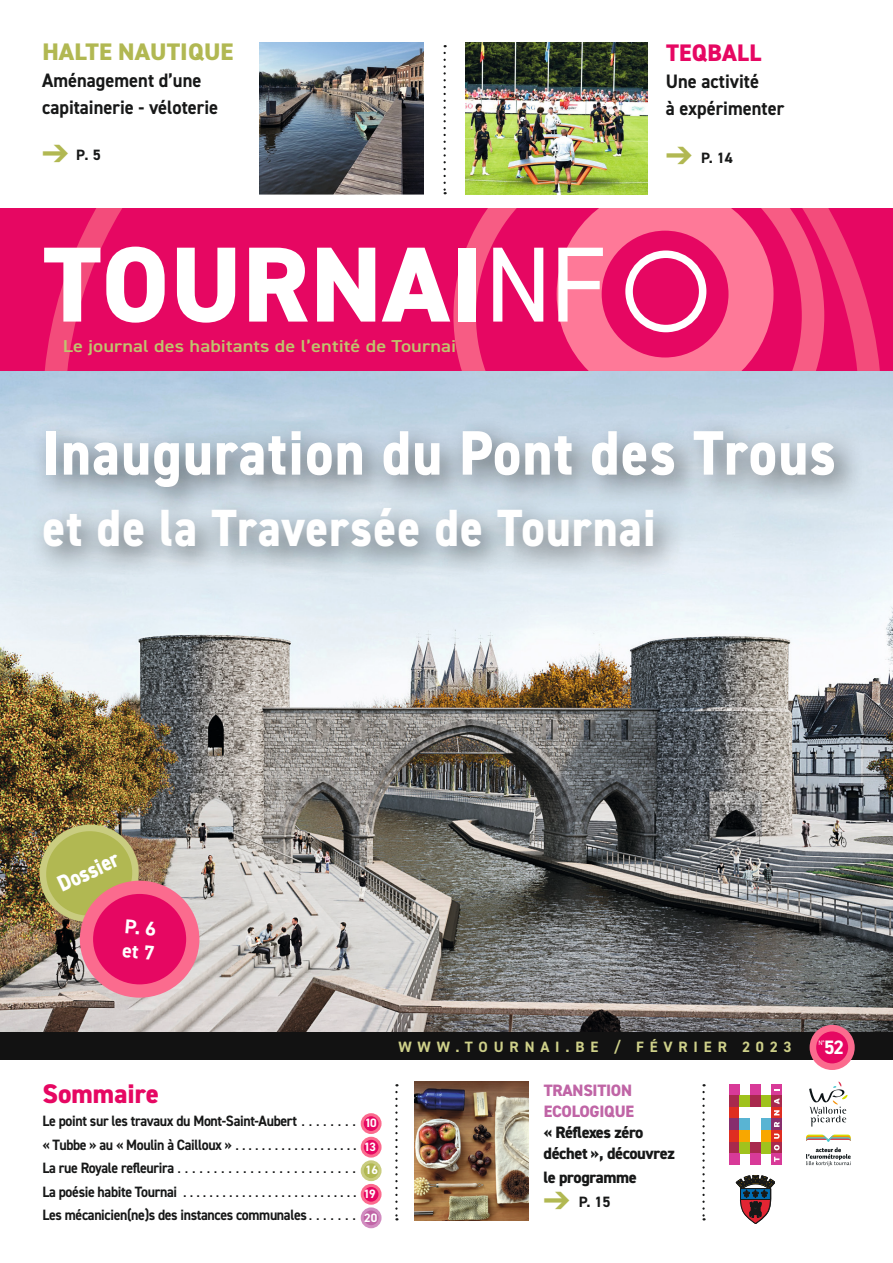
<style>
.page{position:relative;width:893px;height:1263px;background:#fff}
.page>*{position:absolute;margin:0;border:0;box-sizing:border-box;transform-origin:0 0}
.t1{font:800 107.1px "DIN2014";letter-spacing:.01em;color:#fff}
.TITRE{font:800 63px "DIN2014";letter-spacing:.03em;color:#fff;scale:.89 1}
.TITRE-2{font:800 52.5px "DIN2014";letter-spacing:.03em;color:#fff;scale:.89 1}
.t2{font:800 27px "DIN2014";color:#e60762}
.t3{font:800 24px "DIN2014";letter-spacing:.005em;color:#b1b852}
.t4{font:800 24px "DIN2014";letter-spacing:.01em;color:#e60762}
.TITRE-3{font:800 22.95px "DIN2014";color:#fff;scale:.88 1}
.t5{font:700 20.1px/24.2px "DIN2014";color:#fff}
.t6{font:700 19.5px/27px "DIN2014";color:#171818;scale:.95 1}
.t7{font:700 19.5px "DIN2014";color:#fff}
.t8{font:600 17.25px "DIN2014";letter-spacing:.005em;color:#bfc46e;scale:1.18 1}
.t9{font:800 16.5px/21px "DIN2014";letter-spacing:-.025em;color:#171818}
.TEXTE{font:800 16.5px/21px "DIN2014";letter-spacing:-.015em;color:#c065a6}
.t10{font:700 15px "DIN2014";letter-spacing:-.025em;color:#171818;scale:.93 1}
.t11{font:15px "DIN2014";color:#171818}
.t12{font:700 15px "DIN2014";letter-spacing:.39em;color:#ced089}
.t13{font:700 15px "DIN2014";letter-spacing:-.025em;color:#171818}
.t14{font:700 12.15px "DIN2014";letter-spacing:-.08em;color:#fff}
.t15{font:6.6px "DIN2014";color:#fff}
.s1{color:#b1b852}
.s2{font-weight:400}
.s3{font-weight:700}
</style>
<div class="page">
<div style="left:0;top:208px;width:893px;height:168px;background:#e60762"></div>
<svg style="left:44px;top:208px;width:836px;height:163px"></svg>
<img style="left:0;top:371px;width:893px;height:661px">
<div style="left:0;top:1032px;width:893px;height:30px;background:#121212"></div>
<svg style="left:443px;top:53px;width:3px;height:141px"></svg>
<div style="left:0;top:1060px;width:893px;height:203px;background:#fff"></div>
<svg style="left:395px;top:1092px;width:3px;height:128px"></svg>
<svg style="left:702px;top:1092px;width:3px;height:128px"></svg>
<div style="left:813px;top:1028px;width:38px;height:39px;background:#e60762;border-radius:50%"></div>
<div style="left:810px;top:1025px;width:45px;height:45px;border:7px solid #fb6b8e;border-radius:50%"></div>
<div style="left:625px;top:250px;width:81px;height:82px;border:8px solid #fff;border-radius:50%"></div>
<svg style="left:809px;top:1081px;width:38px;height:45px"></svg>
<svg style="left:806px;top:1134px;width:45px;height:32px"></svg>
<div style="left:729px;top:1084px;width:10px;height:11px;background:#d83a98"></div>
<div style="left:750px;top:1084px;width:11px;height:11px;background:#d83a98"></div>
<div style="left:729px;top:1095px;width:10px;height:12px;background:#a8294d"></div>
<div style="left:739px;top:1095px;width:11px;height:12px;background:#a0c21d"></div>
<div style="left:750px;top:1095px;width:11px;height:12px;background:#a8294d"></div>
<div style="left:761px;top:1095px;width:10px;height:12px;background:#a0c21d"></div>
<div style="left:729px;top:1107px;width:10px;height:12px;background:#df2d21"></div>
<div style="left:729px;top:1119px;width:10px;height:11px;background:#872e6d"></div>
<div style="left:739px;top:1119px;width:11px;height:11px;background:#59b4d3"></div>
<div style="left:761px;top:1119px;width:10px;height:11px;background:#59b4d3"></div>
<div style="left:729px;top:1130px;width:10px;height:12px;background:#df2d21"></div>
<div style="left:739px;top:1130px;width:11px;height:12px;background:#f8a700"></div>
<div style="left:761px;top:1130px;width:10px;height:12px;background:#f8a700"></div>
<div style="left:729px;top:1142px;width:10px;height:11px;background:#a8294d"></div>
<div style="left:739px;top:1142px;width:11px;height:11px;background:#a0c21d"></div>
<div style="left:750px;top:1142px;width:11px;height:11px;background:#a8294d"></div>
<div style="left:761px;top:1142px;width:10px;height:11px;background:#a0c21d"></div>
<div style="left:729px;top:1153px;width:10px;height:12px;background:#d83a98"></div>
<div style="left:750px;top:1153px;width:11px;height:12px;background:#d83a98"></div>
<div style="left:771px;top:1084px;width:11px;height:11px;background:#d83a98"></div>
<div style="left:771px;top:1095px;width:11px;height:12px;background:#a8294d"></div>
<svg style="left:771px;top:1107px;width:11px;height:12px"></svg>
<div style="left:771px;top:1119px;width:11px;height:11px;background:#872e6d"></div>
<div style="left:771px;top:1130px;width:11px;height:12px;background:#df2d21"></div>
<div style="left:771px;top:1142px;width:11px;height:11px;background:#a8294d"></div>
<div style="left:771px;top:1153px;width:11px;height:12px;background:#d83a98"></div>
<svg style="left:774px;top:1157px;width:5px;height:5px"></svg>
<svg style="left:774px;top:1145px;width:6px;height:5px"></svg>
<svg style="left:774px;top:1133px;width:6px;height:6px"></svg>
<svg style="left:774px;top:1122px;width:5px;height:5px"></svg>
<svg style="left:774px;top:1110px;width:5px;height:5px"></svg>
<svg style="left:774px;top:1098px;width:5px;height:6px"></svg>
<svg style="left:736px;top:1175px;width:39px;height:49px"></svg>
<div style="left:362px;top:1115px;width:18px;height:17px;background:#e60762;border-radius:50%"></div>
<div style="left:361px;top:1113px;width:21px;height:21px;border:3px solid #fb6b8e;border-radius:50%"></div>
<div style="left:362px;top:1138px;width:18px;height:18px;background:#e60762;border-radius:50%"></div>
<div style="left:361px;top:1137px;width:21px;height:20px;border:3px solid #fb6b8e;border-radius:50%"></div>
<div style="left:362px;top:1162px;width:18px;height:17px;background:#b1b852;border-radius:50%"></div>
<div style="left:361px;top:1160px;width:21px;height:21px;border:3px solid #c9cc80;border-radius:50%"></div>
<div style="left:362px;top:1185px;width:18px;height:18px;background:#e60762;border-radius:50%"></div>
<div style="left:361px;top:1184px;width:21px;height:21px;border:3px solid #fb6b8e;border-radius:50%"></div>
<div style="left:362px;top:1209px;width:18px;height:18px;background:#c065a6;border-radius:50%"></div>
<div style="left:361px;top:1207px;width:21px;height:21px;border:3px solid #d18cc0;border-radius:50%"></div>
<div style="left:30px;top:416px;width:835px;height:163px;background:#171818;opacity:.6"></div>
<img style="left:37px;top:822px;width:104px;height:103px">
<div style="left:86px;top:887px;width:107px;height:104px;background:#e60762;border-radius:50%"></div>
<div style="left:80px;top:881px;width:119px;height:117px;border:13px solid #fb6b8e;border-radius:50%"></div>
<img style="left:466px;top:43px;width:181px;height:151px">
<img style="left:260px;top:43px;width:163px;height:151px">
<img style="left:415px;top:1081px;width:113px;height:139px">
<p class="t3" style="left:42px;top:36px;width:193px">HALTE NAUTIQUE</p>
<p class="t6" style="left:42px;top:67px;width:169px">Aménagement d’une</p>
<p class="t6" style="left:42px;top:94px;width:187px">capitainerie - véloterie</p>
<p class="t13" style="left:42px;top:145px;width:60px"><span class="s1">➔</span> P. 5</p>
<p class="t1" style="left:43px;top:213px;width:565px">TOURNAI<span class="s2">NF</span></p>
<p class="t8" style="left:63px;top:334px;width:335px">Le journal des habitants de l’entité de Tournai</p>
<p class="t4" style="left:666px;top:37px;width:97px">TEQBALL</p>
<p class="t6" style="left:666px;top:68px;width:126px">Une activité<br>à expérimenter</p>
<p class="t13" style="left:666px;top:148px;width:69px"><span class="s1">➔</span> P. 14</p>
<p class="TITRE" style="left:43px;top:411px;width:893px">Inauguration du Pont des Trous</p>
<p class="TITRE-2" style="left:43px;top:493px;width:690px">et de la Traversée de Tournai</p>
<p class="TITRE-3" style="left:52px;top:871px;width:75px;rotate:-25deg">Dossier</p>
<p class="t5" style="left:125px;top:914px;width:34px;rotate:5deg">P. 6 et 7</p>
<p class="t2" style="left:43px;top:1075px;width:118px">Sommaire</p>
<p class="t10" style="left:43px;top:1111px;width:331px">Le point sur les travaux du Mont-Saint-Aubert <span class="s2">. . . . . . .</span></p>
<p class="t14" style="left:365px;top:1115px;width:14px">10</p>
<p class="t10" style="left:43px;top:1134px;width:332px">« Tubbe » au « Moulin à Cailloux » <span class="s2">. . . . . . . . . . . . . . . . . .</span></p>
<p class="t14" style="left:364px;top:1139px;width:14px">13</p>
<p class="t11" style="left:43px;top:1159px;width:315px"><span class="s3">La rue Royale refleurira</span> . . . . . . . . . . . . . . . . . . . . . . . . .</p>
<p class="t14" style="left:365px;top:1162px;width:15px">16</p>
<p class="t11" style="left:43px;top:1182px;width:309px"><span class="s3">La poésie habite Tournai</span> . . . . . . . . . . . . . . . . . . . . . . . . . .</p>
<p class="t14" style="left:363px;top:1186px;width:14px">19</p>
<p class="t10" style="left:43px;top:1205px;width:331px">Les mécanicien(ne)s des instances communales <span class="s2">. . . . . .</span></p>
<p class="t14" style="left:364px;top:1209px;width:15px">20</p>
<p class="t12" style="left:398px;top:1036px;width:395px">WWW.TOURNAI.BE / FÉVRIER 2023</p>
<p class="TEXTE" style="left:544px;top:1080px;width:92px">TRANSITION<br>ECOLOGIQUE</p>
<p class="t9" style="left:544px;top:1122px;width:133px">« Réflexes zéro déchet », découvrez</p>
<p class="t9" style="left:544px;top:1167px;width:95px">le programme</p>
<p class="t13" style="left:544px;top:1191px;width:69px"><span class="s1">➔</span> P. 15</p>
<p class="t7" style="left:824px;top:1034px;width:21px">52</p>
<p class="t15" style="left:818px;top:1039px;width:8px">N°</p>
</div>
